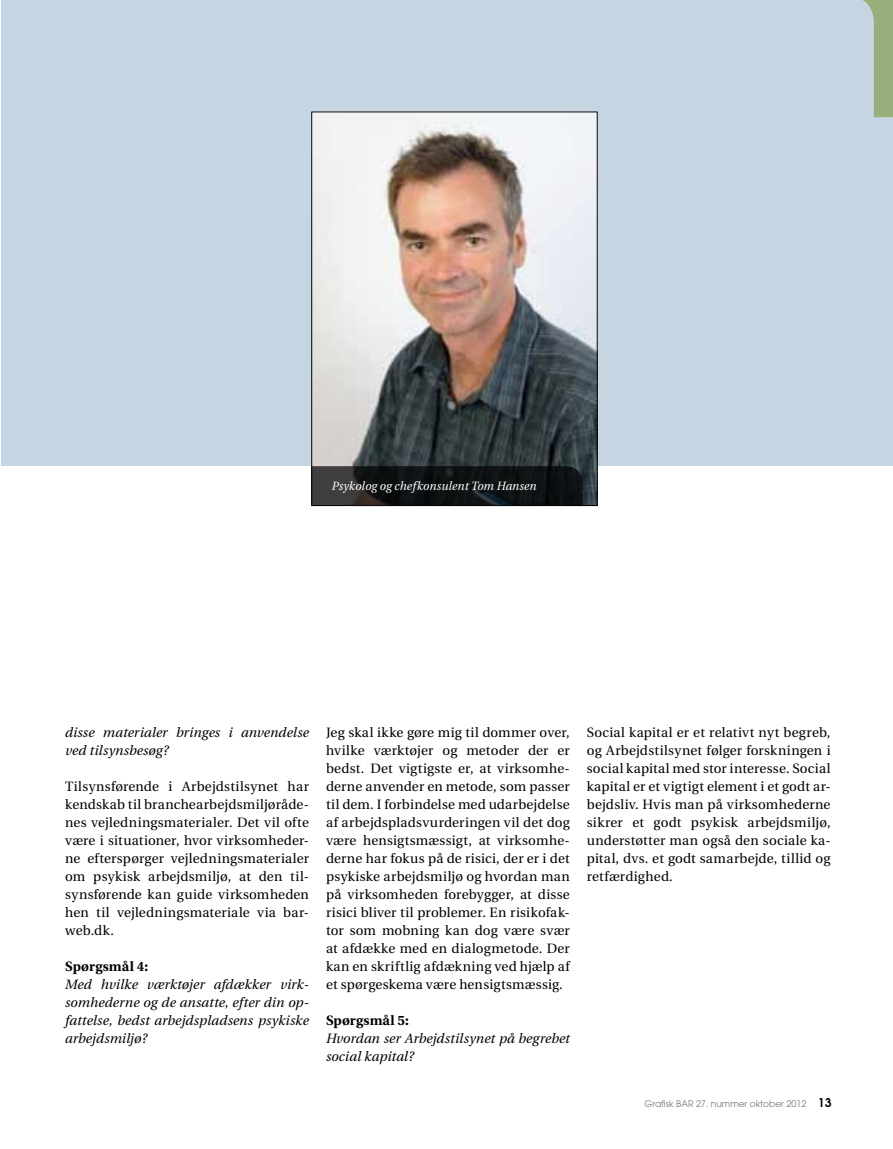
<style>
.page{position:relative;width:893px;height:1149px;background:#fff}
.page>*{position:absolute;margin:0;border:0;box-sizing:border-box;transform-origin:0 0}
.t1{font:13.5px/18px "Utopia";letter-spacing:.015em;color:#000;text-align:justify}
.t2{font:italic 13.5px/18px "Utopia";letter-spacing:.01em;color:#000}
.t3{font:700 13.5px "Utopia";letter-spacing:.01em;color:#000}
.t4{font:italic 12px "Utopia";letter-spacing:.01em;color:#fff;scale:.96 1}
.t5{font:9px "Avant Garde";color:#77787b}
.s1{font-weight:600;font-size:12px;color:#000}
</style>
<div class="page">
<div style="left:1px;top:0;width:892px;height:466px;background:#c5d5e1"></div>
<img style="left:313px;top:114px;width:282px;height:389px">
<svg style="left:311px;top:466px;width:271px;height:39px;background:#17191b"></svg>
<svg style="left:863px;top:0;width:30px;height:117px"></svg>
<p class="t4" style="left:332px;top:479px;width:215px">Psykolog og chefkonsulent Tom Hansen</p>
<p class="t2" style="left:65px;top:723px;width:245px">disse materialer bringes i anvendelse ved tilsynsbesøg?</p>
<p class="t1" style="left:65px;top:777px;width:245px">Tilsynsførende i Arbejdstilsynet har kendskab til branchearbejdsmiljøråde&shy;nes vejledningsmaterialer. Det vil ofte være i situationer, hvor virksomheder&shy;ne efterspørger vejledningsmaterialer om psykisk arbejdsmiljø, at den til&shy;synsførende kan guide virksomheden hen til vejledningsmateriale via bar&shy;web.dk.</p>
<p class="t3" style="left:65px;top:958px;width:84px">Spørgsmål 4:</p>
<p class="t2" style="left:65px;top:975px;width:245px;text-align:justify">Med hvilke værktøjer afdækker virk&shy;somhederne og de ansatte, efter din op&shy;fattelse, bedst arbejdspladsens psykiske arbejdsmiljø?</p>
<p class="t1" style="left:326px;top:723px;width:245px">Jeg skal ikke gøre mig til dommer over, hvilke værktøjer og metoder der er bedst. Det vigtigste er, at virksomhe&shy;derne anvender en metode, som passer til dem. I forbindelse med udarbejdelse af arbejdspladsvurderingen vil det dog være hensigtsmæssigt, at virksomhe&shy;derne har fokus på de risici, der er i det psykiske arbejdsmiljø og hvordan man på virksomheden forebygger, at disse risici bliver til problemer. En risikofak&shy;tor som mobning kan dog være svær at afdække med en dialogmetode. Der kan en skriftlig afdækning ved hjælp af et spørgeskema være hensigtsmæssig.</p>
<p class="t3" style="left:326px;top:1012px;width:84px">Spørgsmål 5:</p>
<p class="t2" style="left:326px;top:1029px;width:245px">Hvordan ser Arbejdstilsynet på begrebet social kapital?</p>
<p class="t1" style="left:587px;top:723px;width:245px">Social kapital er et relativt nyt begreb, og Arbejdstilsynet følger forskningen i social kapital med stor interesse. Social kapital er et vigtigt element i et godt ar&shy;bejdsliv. Hvis man på virksomhederne sikrer et godt psykisk arbejdsmiljø, understøtter man også den sociale ka&shy;pital, dvs. et godt samarbejde, tillid og retfærdighed.</p>
<p class="t5" style="left:645px;top:1097px;width:189px">Grafisk BAR 27. nummer oktober 2012 <span class="s1">13</span></p>
</div>
